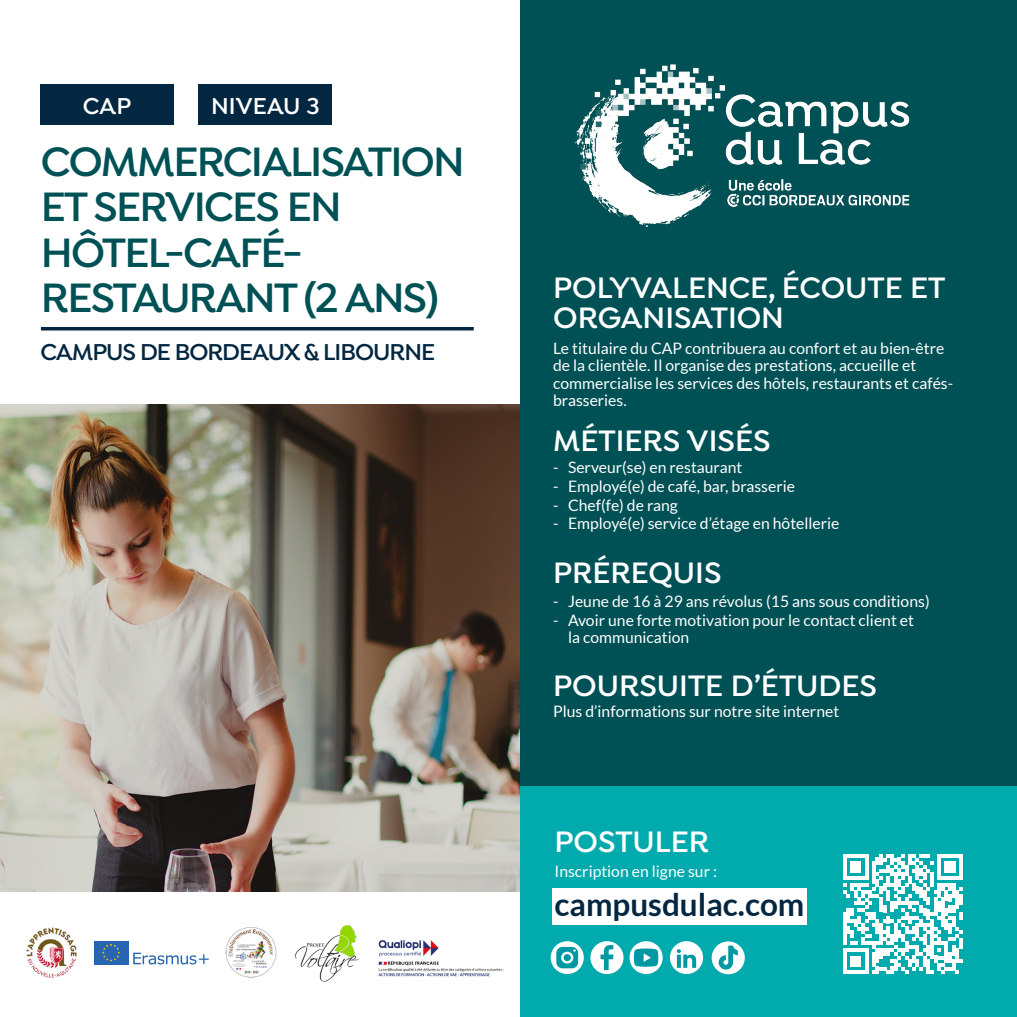
<style>
.page{position:relative;width:1017px;height:1017px;background:#fff}
.page>*{position:absolute;margin:0;border:0;box-sizing:border-box;transform-origin:0 0}
.t1{font:600 43.75px/45.5px "Isidora";letter-spacing:-.04em;color:#005155}
.t2{font:600 31.5px/29.8px "Isidora";color:#fff}
.t3{font:700 31.5px "Lato";color:#042741}
.t4{font:600 24.5px "Isidora";letter-spacing:-.04em;color:#042741}
.t5{font:600 24.5px "Isidora";color:#fff}
.t6{font:15.75px/17.5px "Lato";color:#fff}
</style>
<div class="page">
<img style="left:0;top:404px;width:520px;height:488px">
<div style="left:521px;top:0;width:496px;height:794px;background:#005155"></div>
<img style="left:575px;top:64px;width:335px;height:163px">
<div style="left:198px;top:84px;width:134px;height:41px;background:#042741"></div>
<hr style="left:41px;top:327px;width:433px;height:3px;background:#042741">
<div style="left:40px;top:84px;width:134px;height:41px;background:#042741"></div>
<img style="left:26px;top:927px;width:51px;height:51px">
<img style="left:225px;top:927px;width:52px;height:51px">
<img style="left:378px;top:924px;width:143px;height:66px">
<svg style="left:133px;top:953px;width:76px;height:11px"></svg>
<div style="left:94px;top:941px;width:34px;height:23px;background:#2765b2"></div>
<svg style="left:102px;top:944px;width:18px;height:17px"></svg>
<img style="left:294px;top:925px;width:66px;height:57px">
<div style="left:521px;top:786px;width:496px;height:231px;background:#00aaad"></div>
<div style="left:552px;top:888px;width:255px;height:36px;background:#fff"></div>
<svg style="left:843px;top:854px;width:120px;height:120px"></svg>
<div style="left:712px;top:941px;width:33px;height:33px;background:#fff;border-radius:50%"></div>
<div style="left:590px;top:941px;width:34px;height:33px;background:#fff;border-radius:50%"></div>
<svg style="left:600px;top:945px;width:14px;height:25px"></svg>
<svg style="left:551px;top:941px;width:33px;height:33px"></svg>
<svg style="left:556px;top:947px;width:22px;height:21px"></svg>
<div style="left:630px;top:941px;width:33px;height:33px;background:#fff;border-radius:50%"></div>
<svg style="left:634px;top:948px;width:24px;height:19px"></svg>
<div style="left:670px;top:941px;width:33px;height:33px;background:#fff;border-radius:50%"></div>
<svg style="left:677px;top:949px;width:19px;height:19px"></svg>
<svg style="left:719px;top:946px;width:19px;height:28px"></svg>
<h3 class="t5" style="left:211px;top:92px;width:110px">NIVEAU 3</h3>
<h1 class="t1" style="left:41px;top:140px;width:425px">COMMERCIALISATION<br>ET SERVICES EN<br>HÔTEL-CAFÉ-<br>RESTAURANT (2 ANS)</h1>
<h3 class="t5" style="left:83px;top:92px;width:50px">CAP</h3>
<h3 class="t4" style="left:41px;top:337px;width:396px">CAMPUS DE BORDEAUX &amp; LIBOURNE</h3>
<h2 class="t2" style="left:553px;top:274px;width:394px">POLYVALENCE, ÉCOUTE ET<br>ORGANISATION</h2>
<p class="t6" style="left:553px;top:339px;width:402px">Le titulaire du CAP contribuera au confort et au bien-être de la clientèle. Il organise des prestations, accueille et commercialise les services des hôtels, restaurants et cafés&shy;brasseries.</p>
<h2 class="t2" style="left:553px;top:427px;width:219px">MÉTIERS VISÉS</h2>
<p class="t6" style="left:553px;top:459px;width:191px">- Serveur(se) en restaurant</p>
<p class="t6" style="left:553px;top:477px;width:243px">- Employé(e) de café, bar, brasserie</p>
<p class="t6" style="left:553px;top:496px;width:126px">- Chef(fe) de rang</p>
<p class="t6" style="left:553px;top:515px;width:288px">- Employé(e) service d’étage en hôtellerie</p>
<h2 class="t2" style="left:553px;top:559px;width:170px">PRÉREQUIS</h2>
<p class="t6" style="left:553px;top:592px;width:378px">- Jeune de 16 à 29 ans révolus (15 ans sous conditions)</p>
<p class="t6" style="left:568px;top:611px;width:347px;text-indent:-15px">- Avoir une forte motivation pour le contact client et la communication</p>
<h2 class="t2" style="left:553px;top:673px;width:325px">POURSUITE D’ÉTUDES</h2>
<p class="t6" style="left:553px;top:703px;width:288px">Plus d’informations sur notre site internet</p>
<h2 class="t2" style="left:555px;top:828px;width:156px">POSTULER</h2>
<p class="t6" style="left:555px;top:862px;width:164px">Inscription en ligne sur :</p>
<h2 class="t3" style="left:555px;top:886px;width:251px">campusdulac.com</h2>
</div>
